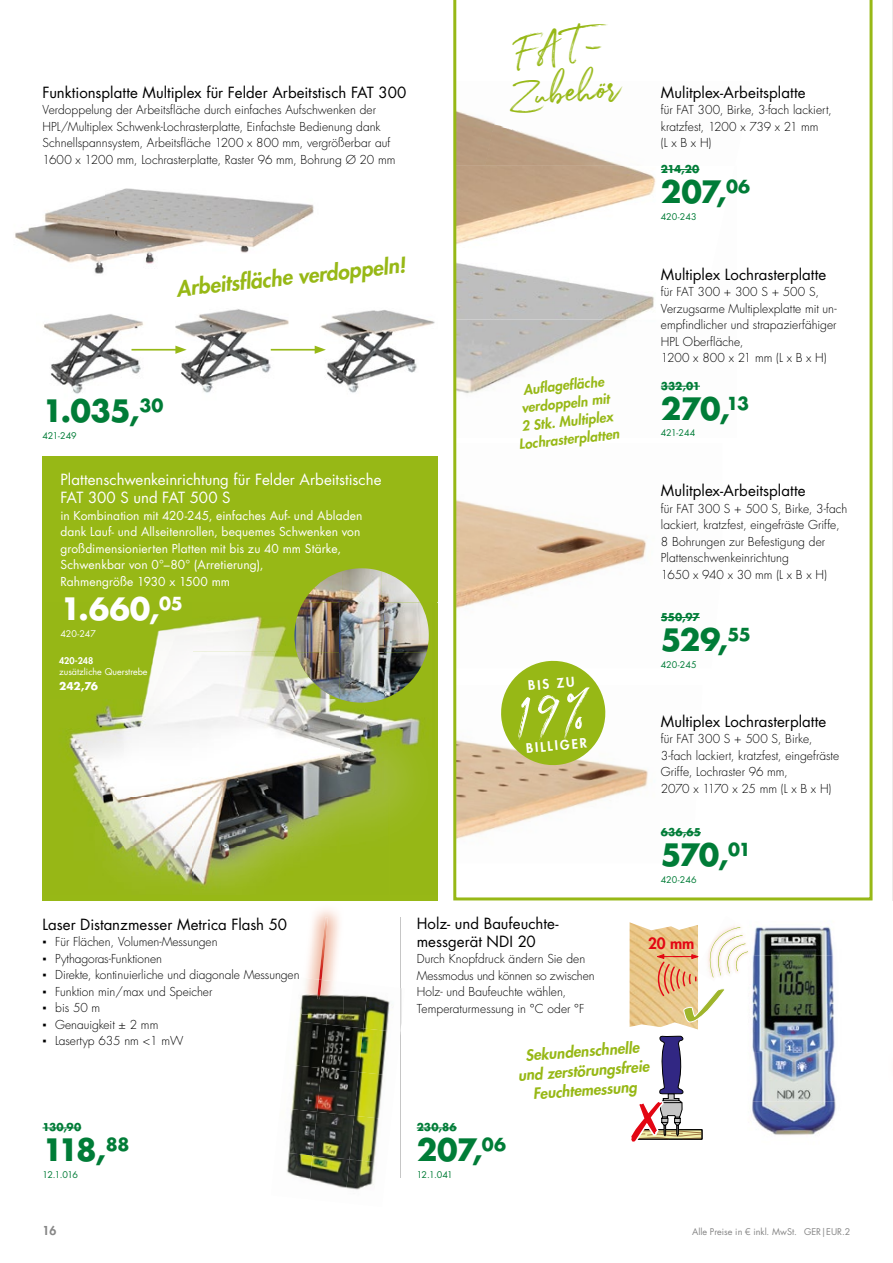
<style>
.page{position:relative;width:893px;height:1263px;background:#fff}
.page>*{position:absolute;margin:0;border:0;box-sizing:border-box;transform-origin:0 0}
.t1{font:42px/43.5px "Julietta Messie";color:#97b816}
.t2{font:700 30px "Futura OT";letter-spacing:-.035em;color:#007c37}
.t3{font:700 30px "Futura OT";color:#fff}
.t4{font:italic 600 21px "Futura OT";color:#97b816}
.t5{font:600 15.3px "Futura OT";color:#e30613}
.t6{font:15px/18px "Futura OT";color:#000}
.t7{font:15px/18px "Futura OT";color:#fff}
.t8{font:italic 600 15px/19.5px "Futura OT";color:#97b816;text-align:center}
.t9{font:italic 600 13.5px/18px "Futura OT";color:#97b816;text-align:center}
.t10{font:600 12.9px "Futura OT";color:#fff}
.t11{font:300 12px/16.5px "Futura OT";color:#000}
.t12{font:12px/16.5px "Futura OT";letter-spacing:.01em;color:#fff}
.t13{font:600 12px "Futura OT";color:#878787}
.t14{font:700 10.5px "Futura OT";letter-spacing:.005em;color:#007c37}
.t15{font:700 10.5px "Futura OT";color:#fff}
.t16{font:9px "Futura OT";letter-spacing:-.005em;color:#007c37}
.t17{font:9px "Futura OT";color:#878787}
.t18{font:9px "Futura OT";color:#fff}
.t19{font:600 9px "Futura OT";color:#fff}
</style>
<div class="page">
<hr style="left:401px;top:917px;width:1px;height:261px;background:#c6c6c6">
<svg style="left:631px;top:1036px;width:71px;height:106px"></svg>
<img style="left:630px;top:922px;width:68px;height:107px">
<img style="left:752px;top:927px;width:84px;height:174px">
<img style="left:751px;top:1101px;width:85px;height:34px">
<svg style="left:653px;top:922px;width:95px;height:102px"></svg>
<img style="left:307px;top:909px;width:33px;height:69px">
<img style="left:319px;top:917px;width:9px;height:61px">
<img style="left:299px;top:977px;width:28px;height:43px">
<img style="left:326px;top:995px;width:37px;height:29px">
<img style="left:363px;top:985px;width:39px;height:47px">
<img style="left:295px;top:1020px;width:31px;height:44px">
<img style="left:322px;top:1024px;width:41px;height:44px">
<img style="left:359px;top:1028px;width:41px;height:44px">
<img style="left:291px;top:1064px;width:31px;height:44px">
<img style="left:317px;top:1068px;width:42px;height:44px">
<img style="left:354px;top:1072px;width:30px;height:44px">
<img style="left:288px;top:1108px;width:29px;height:43px">
<img style="left:312px;top:1112px;width:42px;height:43px">
<img style="left:349px;top:1116px;width:31px;height:43px">
<img style="left:287px;top:1151px;width:25px;height:28px">
<img style="left:308px;top:1155px;width:42px;height:33px">
<img style="left:345px;top:1159px;width:30px;height:31px">
<img style="left:401px;top:988px;width:1px;height:42px">
<img style="left:302px;top:978px;width:41px;height:36px">
<img style="left:317px;top:979px;width:5px;height:20px">
<div style="left:43px;top:456px;width:395px;height:444px;background:#97b816"></div>
<img style="left:320px;top:310px;width:115px;height:83px">
<img style="left:175px;top:309px;width:117px;height:84px">
<img style="left:43px;top:314px;width:105px;height:80px">
<hr style="left:132px;top:349px;width:46px;height:2px;background:#97b816">
<svg style="left:175px;top:346px;width:12px;height:8px"></svg>
<hr style="left:271px;top:349px;width:46px;height:2px;background:#97b816">
<svg style="left:315px;top:346px;width:11px;height:8px"></svg>
<img style="left:15px;top:188px;width:299px;height:86px">
<img style="left:389px;top:602px;width:49px;height:216px">
<img style="left:154px;top:616px;width:133px;height:35px">
<img style="left:68px;top:651px;width:272px;height:239px">
<img style="left:340px;top:710px;width:49px;height:123px">
<img style="left:303px;top:571px;width:39px;height:31px">
<img style="left:342px;top:568px;width:39px;height:34px">
<img style="left:381px;top:571px;width:39px;height:31px">
<img style="left:294px;top:602px;width:135px;height:51px">
<img style="left:297px;top:652px;width:42px;height:47px">
<img style="left:339px;top:652px;width:45px;height:51px">
<img style="left:384px;top:652px;width:43px;height:47px">
<svg style="left:453px;top:0;width:419px;height:900px"></svg>
<hr style="left:417px;top:1128px;width:40px;height:1px;background:#007c37">
<hr style="left:661px;top:169px;width:38px;height:1px;background:#007c37">
<hr style="left:661px;top:617px;width:39px;height:1px;background:#007c37">
<hr style="left:661px;top:832px;width:40px;height:1px;background:#007c37">
<hr style="left:661px;top:386px;width:39px;height:1px;background:#007c37">
<hr style="left:43px;top:1128px;width:38px;height:1px;background:#007c37">
<svg style="left:499px;top:659px;width:108px;height:108px"></svg>
<p class="t6" style="left:43px;top:83px;width:365px">Funktionsplatte Multiplex für Felder Arbeitstisch FAT 300</p>
<p class="t11" style="left:43px;top:102px;width:354px">Verdoppelung der Arbeitsfläche durch einfaches Aufschwenken der HPL/Multiplex Schwenk-Lochrasterplatte, Einfachste Bedienung dank Schnellspannsystem, Arbeitsfläche 1200 x 800 mm, vergrößerbar auf 1600 x 1200 mm, Lochrasterplatte, Raster 96 mm, Bohrung Ø 20 mm</p>
<h1 class="t1" style="left:501px;top:28px;width:113px;rotate:-6deg">FAT-<br>Zubehör</h1>
<p class="t6" style="left:661px;top:83px;width:146px">Mulitplex-Arbeitsplatte</p>
<p class="t11" style="left:661px;top:102px;width:172px">für FAT 300, Birke, 3-fach lackiert, kratzfest, 1200 x 739 x 21 mm<br>(L x B x H)</p>
<p class="t14" style="left:661px;top:161px;width:40px">214,20</p>
<h2 class="t2" style="left:661px;top:170px;width:91px">207,<sup>06</sup></h2>
<p class="t16" style="left:661px;top:210px;width:37px">420-243</p>
<h3 class="t4" style="left:175px;top:274px;width:232px;rotate:-6deg">Arbeitsfläche verdoppeln!</h3>
<h2 class="t2" style="left:43px;top:389px;width:122px">1.035,<sup>30</sup></h2>
<p class="t16" style="left:43px;top:429px;width:36px">421-249</p>
<p class="t7" style="left:60px;top:470px;width:322px">Plattenschwenkeinrichtung für Felder Arbeitstische<br>FAT 300 S und FAT 500 S</p>
<p class="t12" style="left:60px;top:507px;width:304px">in Kombination mit 420-245, einfaches Auf- und Abladen dank Lauf- und Allseitenrollen, bequemes Schwenken von großdimensionierten Platten mit bis zu 40 mm Stärke, Schwenkbar von 0°–80° (Arretierung),<br>Rahmengröße 1930 x 1500 mm</p>
<h2 class="t3" style="left:60px;top:586px;width:124px">1.660,<sup>05</sup></h2>
<p class="t18" style="left:60px;top:627px;width:37px">420-247</p>
<p class="t19" style="left:59px;top:654px;width:36px">420-248</p>
<p class="t18" style="left:59px;top:666px;width:90px">zusätzliche Querstrebe</p>
<p class="t15" style="left:59px;top:678px;width:41px">242,76</p>
<p class="t9" style="left:512px;top:381px;width:102px;rotate:-6deg">Auflagefläche verdoppeln mit<br>2 Stk. Multiplex<br>Lochrasterplatten</p>
<p class="t10" style="left:527px;top:676px;width:48px;rotate:-5deg">BIS ZU</p>
<p class="t10" style="left:525px;top:739px;width:63px;rotate:-5deg">BILLIGER</p>
<p class="t6" style="left:661px;top:265px;width:167px">Multiplex Lochrasterplatte</p>
<p class="t11" style="left:661px;top:284px;width:177px">für FAT 300 + 300 S + 500 S,<br>Verzugsarme Multiplexplatte mit un&shy;empfindlicher und strapazierfähiger<br>HPL Oberfläche,<br>1200 x 800 x 21 mm (L x B x H)</p>
<p class="t14" style="left:661px;top:378px;width:41px">332,01</p>
<h2 class="t2" style="left:661px;top:386px;width:90px">270,<sup>13</sup></h2>
<p class="t16" style="left:661px;top:427px;width:36px">421-244</p>
<p class="t6" style="left:661px;top:482px;width:146px">Mulitplex-Arbeitsplatte</p>
<p class="t11" style="left:661px;top:500px;width:188px">für FAT 300 S + 500 S, Birke, 3-fach lackiert, kratzfest, eingefräste Griffe,<br>8 Bohrungen zur Befestigung der<br>Plattenschwenkeinrichtung<br>1650 x 940 x 30 mm (L x B x H)</p>
<p class="t14" style="left:661px;top:609px;width:40px">550,97</p>
<h2 class="t2" style="left:661px;top:617px;width:92px">529,<sup>55</sup></h2>
<p class="t16" style="left:661px;top:658px;width:37px">420-245</p>
<p class="t6" style="left:661px;top:712px;width:167px">Multiplex Lochrasterplatte</p>
<p class="t11" style="left:661px;top:731px;width:180px">für FAT 300 S + 500 S, Birke,<br>3-fach lackiert, kratzfest, eingefräste<br>Griffe, Lochraster 96 mm,<br>2070 x 1170 x 25 mm (L x B x H)</p>
<p class="t14" style="left:661px;top:824px;width:42px">636,65</p>
<h2 class="t2" style="left:661px;top:833px;width:91px">570,<sup>01</sup></h2>
<p class="t16" style="left:661px;top:873px;width:37px">420-246</p>
<p class="t6" style="left:43px;top:915px;width:246px">Laser Distanzmesser Metrica Flash 50</p>
<p class="t11" style="left:43px;top:934px;width:177px">▪ Für Flächen, Volumen-Messungen</p>
<p class="t11" style="left:43px;top:950px;width:121px">▪ Pythagoras-Funktionen</p>
<p class="t11" style="left:43px;top:967px;width:259px">▪ Direkte, kontinuierliche und diagonale Messungen</p>
<p class="t11" style="left:43px;top:983px;width:171px">▪ Funktion min/max und Speicher</p>
<p class="t11" style="left:43px;top:1000px;width:59px">▪ bis 50 m</p>
<p class="t11" style="left:43px;top:1016px;width:117px">▪ Genauigkeit ± 2 mm</p>
<p class="t11" style="left:43px;top:1033px;width:142px">▪ Lasertyp 635 nm &lt;1 mW</p>
<p class="t14" style="left:43px;top:1120px;width:40px">130,90</p>
<h2 class="t2" style="left:43px;top:1128px;width:88px">118,<sup>88</sup></h2>
<p class="t16" style="left:43px;top:1168px;width:37px">12.1.016</p>
<p class="t6" style="left:417px;top:914px;width:143px">Holz- und Baufeuchte&shy;messgerät NDI 20</p>
<p class="t11" style="left:417px;top:951px;width:179px">Durch Knopfdruck ändern Sie den<br>Messmodus und können so zwischen<br>Holz- und Baufeuchte wählen,<br>Temperaturmessung in °C oder °F</p>
<p class="t8" style="left:516px;top:1045px;width:133px;rotate:-4deg">Sekundenschnelle und zerstörungsfreie<br>Feuchtemessung</p>
<p class="t5" style="left:648px;top:932px;width:48px">20 mm</p>
<p class="t14" style="left:417px;top:1120px;width:41px">230,86</p>
<h2 class="t2" style="left:417px;top:1128px;width:91px">207,<sup>06</sup></h2>
<p class="t16" style="left:417px;top:1168px;width:38px">12.1.041</p>
<p class="t13" style="left:43px;top:1222px;width:15px">16</p>
<p class="t17" style="left:692px;top:1226px;width:160px">Alle Preise in € inkl. MwSt. GER|EUR.2</p>
</div>
